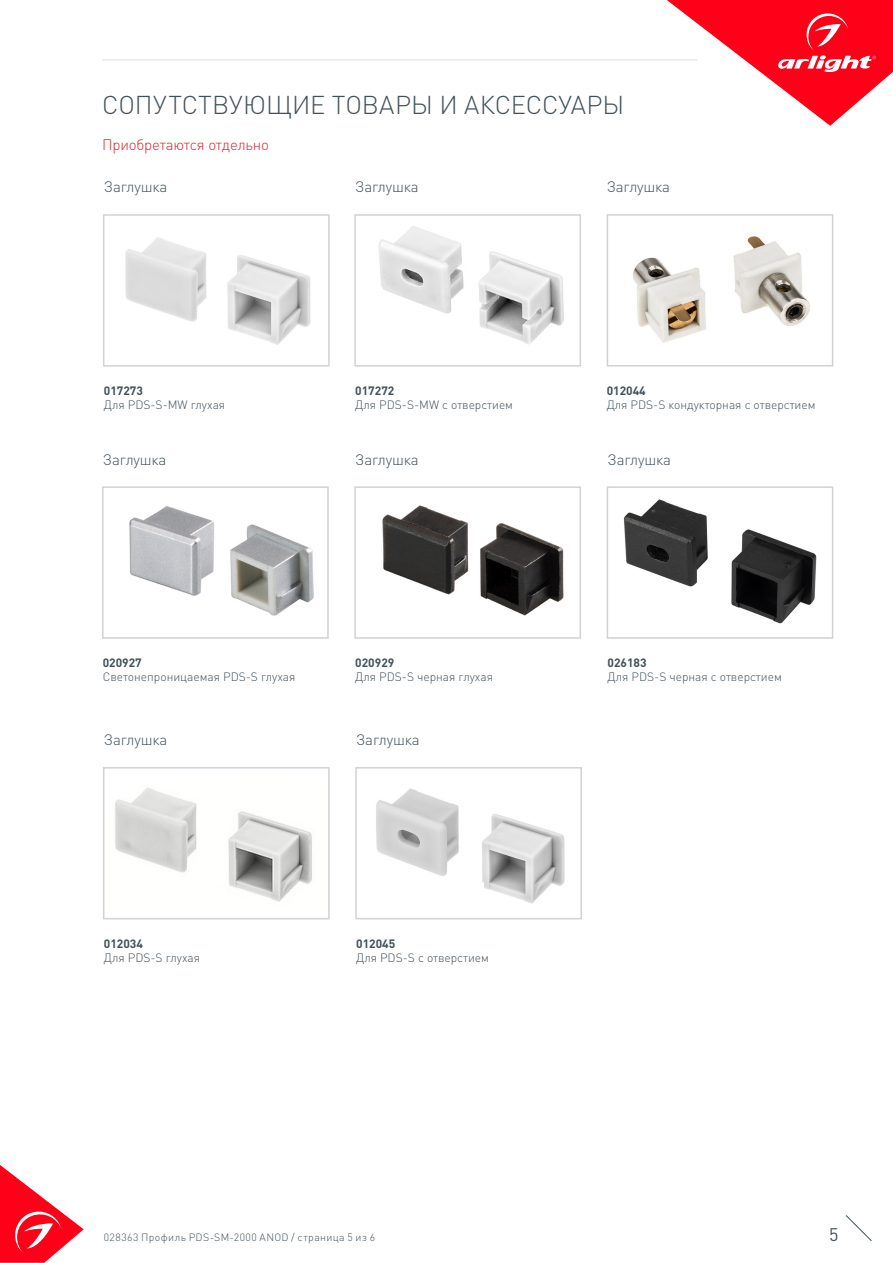
<style>
.page{position:relative;width:893px;height:1263px;background:#fff}
.page>*{position:absolute;margin:0;border:0;box-sizing:border-box;transform-origin:0 0}
.t1{font:300 25.5px "DIN Pro";color:#425159}
.t2{font:18px "DIN Pro";color:#425159}
.t3{font:300 15px "DIN Pro";letter-spacing:-.01em;color:#425159}
.t4{font:300 15px "DIN Pro";letter-spacing:-.01em;color:#d5262a}
.t5{font:300 12px "DIN Pro";color:#425159}
.t6{font:700 12px "DIN Pro";color:#425159}
.t7{font:300 10.5px "DIN Pro";letter-spacing:.04em;color:#425159}
</style>
<div class="page">
<svg style="left:0;top:1165px;width:84px;height:98px"></svg>
<svg style="left:845px;top:1215px;width:27px;height:26px"></svg>
<svg style="left:667px;top:0;width:226px;height:126px"></svg>
<hr style="left:102px;top:60px;width:595px;height:1px;background:#dcdddf">
<img style="left:382px;top:505px;width:182px;height:111px">
<div style="left:354px;top:486px;width:227px;height:153px;border:2px solid #d1d2d4"></div>
<img style="left:376px;top:788px;width:189px;height:116px">
<div style="left:355px;top:767px;width:227px;height:152px;border:2px solid #d1d2d4"></div>
<img style="left:623px;top:499px;width:194px;height:125px">
<div style="left:607px;top:486px;width:226px;height:153px;border:2px solid #d1d2d4"></div>
<img style="left:125px;top:237px;width:186px;height:108px">
<div style="left:103px;top:214px;width:227px;height:153px;border:2px solid #d1d2d4"></div>
<img style="left:115px;top:787px;width:197px;height:115px">
<div style="left:103px;top:767px;width:227px;height:152px;border:2px solid #d1d2d4"></div>
<img style="left:129px;top:506px;width:185px;height:110px">
<div style="left:102px;top:486px;width:227px;height:153px;border:2px solid #d1d2d4"></div>
<img style="left:632px;top:236px;width:178px;height:107px">
<div style="left:607px;top:214px;width:226px;height:152px;border:2px solid #d1d2d4"></div>
<img style="left:379px;top:226px;width:185px;height:118px">
<div style="left:354px;top:214px;width:227px;height:153px;border:2px solid #d1d2d4"></div>
<p class="t1" style="left:102px;top:87px;width:524px">СОПУТСТВУЮЩИЕ ТОВАРЫ И АКСЕССУАРЫ</p>
<p class="t4" style="left:102px;top:134px;width:168px">Приобретаются отдельно</p>
<p class="t3" style="left:104px;top:177px;width:65px">Заглушка</p>
<p class="t3" style="left:355px;top:177px;width:65px">Заглушка</p>
<p class="t3" style="left:607px;top:177px;width:65px">Заглушка</p>
<p class="t6" style="left:104px;top:382px;width:41px">017273</p>
<p class="t5" style="left:104px;top:397px;width:123px">Для PDS-S-MW глухая</p>
<p class="t6" style="left:355px;top:382px;width:41px">017272</p>
<p class="t5" style="left:355px;top:397px;width:159px">Для PDS-S-MW с отверстием</p>
<p class="t6" style="left:607px;top:382px;width:41px">012044</p>
<p class="t5" style="left:607px;top:397px;width:210px">Для PDS-S кондукторная с отверстием</p>
<p class="t3" style="left:103px;top:449px;width:65px">Заглушка</p>
<p class="t3" style="left:355px;top:449px;width:65px">Заглушка</p>
<p class="t3" style="left:608px;top:449px;width:65px">Заглушка</p>
<p class="t6" style="left:103px;top:654px;width:41px">020927</p>
<p class="t5" style="left:103px;top:669px;width:194px">Светонепроницаемая PDS-S глухая</p>
<p class="t6" style="left:355px;top:654px;width:41px">020929</p>
<p class="t5" style="left:355px;top:669px;width:139px">Для PDS-S черная глухая</p>
<p class="t6" style="left:608px;top:654px;width:41px">026183</p>
<p class="t5" style="left:608px;top:669px;width:176px">Для PDS-S черная с отверстием</p>
<p class="t3" style="left:104px;top:729px;width:65px">Заглушка</p>
<p class="t3" style="left:356px;top:729px;width:65px">Заглушка</p>
<p class="t6" style="left:104px;top:935px;width:41px">012034</p>
<p class="t5" style="left:104px;top:949px;width:98px">Для PDS-S глухая</p>
<p class="t6" style="left:356px;top:935px;width:41px">012045</p>
<p class="t5" style="left:356px;top:949px;width:134px">Для PDS-S с отверстием</p>
<p class="t7" style="left:104px;top:1230px;width:273px">028363 Профиль PDS-SM-2000 ANOD / страница 5 из 6</p>
<h2 class="t2" style="left:829px;top:1222px;width:11px">5</h2>
</div>
